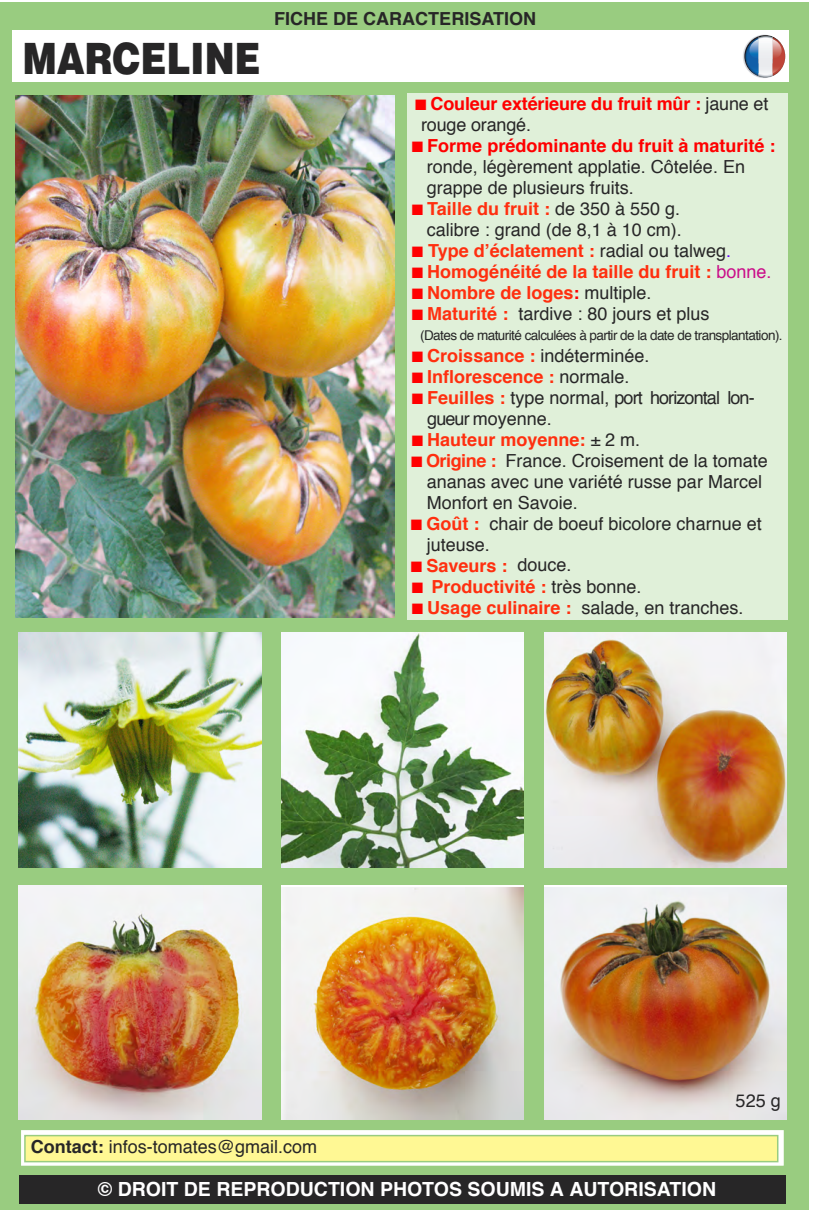
<style>
.page{position:relative;width:813px;height:1210px;background:#fff}
.page>*{position:absolute;margin:0;border:0;box-sizing:border-box;transform-origin:0 0}
.t1{font:900 43.2px "Helvetica";color:#272627;scale:.83 1}
.t2{font:700 19.5px "Helvetica";color:#fff}
.t3{font:18px/21px "Helvetica";color:#272627}
.t4{font:700 18px "Helvetica";color:#ff2f0f}
.t5{font:18px/21px "Helvetica";letter-spacing:-.05em;color:#272627}
.t6{font:700 18px/21px "Helvetica";letter-spacing:-.01em;color:#f00}
.t7{font:700 18px "Helvetica";color:#272627}
.t8{font:13.5px "Helvetica";letter-spacing:-.04em;color:#272627}
.s1{font-weight:400;color:#272627}
.s2{color:#f00}
.s3{font-weight:700;color:#f00}
.s4{font-weight:700;color:#ff2f0f}
.s5{font-weight:400;color:#5f00ff}
.s6{font-weight:400;color:#ca0d89}
.s7{font-weight:700}
</style>
<div class="page">
<div style="left:0;top:3px;width:808px;height:1207px;background:#99cc80"></div>
<div style="left:12px;top:31px;width:776px;height:51px;background:#fff"></div>
<div style="left:19px;top:1175px;width:766px;height:29px;background:#272627"></div>
<img style="left:16px;top:95px;width:378px;height:523px">
<img style="left:19px;top:632px;width:242px;height:235px">
<img style="left:281px;top:632px;width:243px;height:235px">
<img style="left:19px;top:885px;width:242px;height:235px">
<img style="left:281px;top:887px;width:243px;height:233px">
<img style="left:544px;top:632px;width:242px;height:235px">
<img style="left:544px;top:887px;width:242px;height:233px">
<svg style="left:742px;top:35px;width:43px;height:43px"></svg>
<svg style="left:744px;top:35px;width:41px;height:42px"></svg>
<svg style="left:23px;top:1132px;width:759px;height:32px;background:#f4f9f1"></svg>
<div style="left:20px;top:1129px;width:765px;height:38px;border:2px solid #99cc80"></div>
<div style="left:26px;top:1136px;width:751px;height:25px;background:#fff894"></div>
<div style="left:24px;top:1135px;width:754px;height:27px;border:2px solid #99cc80"></div>
<div style="left:407px;top:93px;width:380px;height:527px;background:#e0f0d9"></div>
<h1 class="t1" style="left:23px;top:34px;width:288px">MARCELINE</h1>
<p class="t7" style="left:274px;top:11px;width:263px">FICHE DE CARACTERISATION</p>
<p class="t6" style="left:421px;top:94px;width:349px;text-indent:-6px">■ Couleur extérieure du fruit mûr : <span class="s1">jaune et rouge orangé.</span></p>
<p class="t3" style="left:427px;top:136px;width:350px;text-indent:-15px"><span class="s2">■</span> <span class="s3">Forme prédominante du fruit à maturité : </span>ronde, légèrement applatie. Côtelée. En grappe de plusieurs fruits.</p>
<p class="t3" style="left:412px;top:199px;width:272px;text-align:right"><span class="s2">■</span> <span class="s4">Taille du fruit :</span> de 350 à 550 g. calibre : grand (de 8,1 à 10 cm).</p>
<p class="t4" style="left:412px;top:243px;width:321px"><span class="s2">■</span> Type d’éclatement : <span class="s1">radial ou talweg</span><span class="s5">.</span></p>
<p class="t4" style="left:412px;top:264px;width:361px"><span class="s2">■</span> Homogénéité de la taille du fruit : <span class="s6">bonne.</span></p>
<p class="t4" style="left:412px;top:285px;width:241px"><span class="s2">■</span> Nombre de loges<span class="s2">:</span> <span class="s1">multiple.</span></p>
<p class="t3" style="left:412px;top:304px;width:299px"><span class="s2">■</span> <span class="s4">Maturité :</span> tardive : 80 jours et plus</p>
<p class="t8" style="left:420px;top:330px;width:364px">(Dates de maturité calculées à partir de la date de transplantation).</p>
<p class="t3" style="left:412px;top:346px;width:239px"><span class="s2">■</span> <span class="s4">Croissance :</span> indéterminée.</p>
<p class="t4" style="left:412px;top:369px;width:219px"><span class="s2">■</span> Inflorescence : <span class="s1">normale.</span></p>
<p class="t5" style="left:427px;top:388px;width:329px;text-indent:-15px"><span class="s2">■</span> <span class="s4">Feuilles :</span> type normal, port horizontal lon&shy;gueur moyenne.</p>
<p class="t4" style="left:412px;top:432px;width:230px"><span class="s2">■</span> Hauteur moyenne: <span class="s1">± 2 m.</span></p>
<p class="t3" style="left:427px;top:451px;width:342px;text-indent:-15px"><span class="s2">■</span> <span class="s4">Origine :</span> France. Croisement de la tomate ananas avec une variété russe par Marcel<br>Monfort en Savoie.</p>
<p class="t3" style="left:427px;top:514px;width:336px;text-indent:-16px"><span class="s2">■</span> <span class="s4">Goût :</span> chair de boeuf bicolore charnue et juteuse.</p>
<p class="t4" style="left:411px;top:558px;width:162px"><span class="s2">■</span> Saveurs : <span class="s1">douce.</span></p>
<p class="t4" style="left:412px;top:579px;width:231px"><span class="s2">■</span> Productivité : <span class="s1">très bonne.</span></p>
<p class="t3" style="left:412px;top:598px;width:333px"><span class="s2">■</span> <span class="s4">Usage culinaire :</span> salade, en tranches.</p>
<p class="t3" style="left:735px;top:1091px;width:47px">525 g</p>
<p class="t3" style="left:31px;top:1137px;width:288px"><span class="s7">Contact:</span> infos-tomates@gmail.com</p>
<p class="t2" style="left:98px;top:1181px;width:619px">© DROIT DE REPRODUCTION PHOTOS SOUMIS A AUTORISATION</p>
</div>
